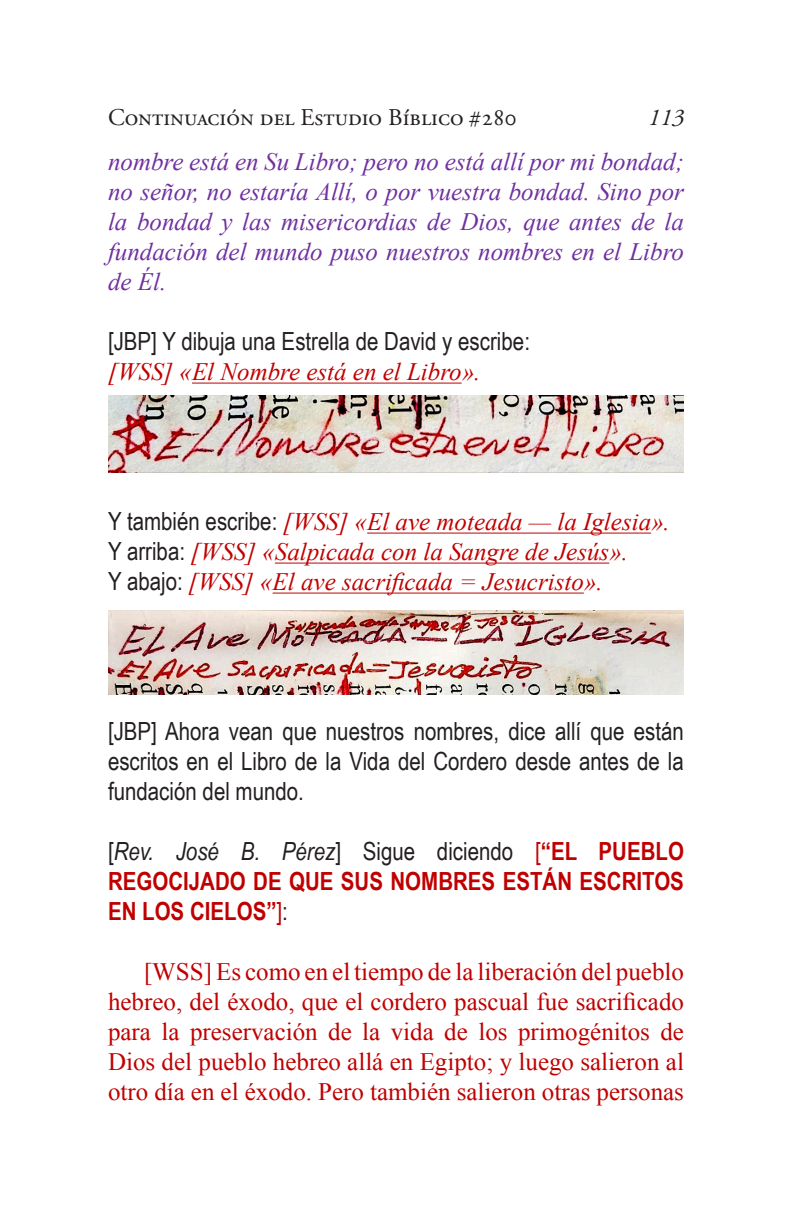
<style>
.page{position:relative;width:792px;height:1224px;background:#fff}
.page>*{position:absolute;margin:0;border:0;box-sizing:border-box;transform-origin:0 0}
.t1{font:25px/30px "Times New Roman";color:#c00000;text-align:justify}
.t2{font:italic 25px/30px "Times New Roman";color:#7030a0;text-align:justify}
.t3{font:italic 25px "Times New Roman";color:#c00000}
.t4{font:25px/30px "Arial Narrow";color:#231f20;text-align:justify}
.t5{font:700 25px/30px "Arial Narrow";color:#c00000;text-align:justify}
.t6{font:24px "Adobe Garamond Pro";color:#231f20}
.t7{font:italic 24px "Adobe Garamond Pro";color:#231f20}
.s1{font-family:"Arial Narrow";font-style:normal;color:#231f20}
.s2{font-weight:400;color:#231f20}
.s3{font-weight:400;font-style:italic;color:#231f20}
.s4{font-weight:400}
</style>
<div class="page">
<hr style="left:192px;top:383px;width:270px;height:1px;background:#c00000">
<hr style="left:367px;top:533px;width:284px;height:1px;background:#c00000">
<hr style="left:275px;top:563px;width:334px;height:1px;background:#c00000">
<hr style="left:273px;top:593px;width:311px;height:1px;background:#c00000">
<img style="left:108px;top:395px;width:576px;height:77px">
<img style="left:108px;top:610px;width:576px;height:85px">
<p class="t6" style="left:108px;top:103px;width:410px">Continuación del Estudio Bíblico #280</p>
<p class="t7" style="left:648px;top:103px;width:37px">113</p>
<p class="t2" style="left:108px;top:146px;width:578px">nombre está en Su Libro; pero no está allí por mi bondad; no señor, no estaría Allí, o por vuestra bondad. Sino por la bondad y las misericordias de Dios, que antes de la fundación del mundo puso nuestros nombres en el Libro de Él.</p>
<p class="t4" style="left:108px;top:326px;width:424px">[JBP] Y dibuja una Estrella de David y escribe:</p>
<p class="t3" style="left:108px;top:355px;width:374px">[WSS] «El Nombre está en el Libro».</p>
<p class="t3" style="left:108px;top:505px;width:563px"><span class="s1">Y también escribe:</span> [WSS] «El ave moteada — la Iglesia».</p>
<p class="t3" style="left:108px;top:535px;width:522px"><span class="s1">Y arriba:</span> [WSS] «Salpicada con la Sangre de Jesús».</p>
<p class="t3" style="left:108px;top:565px;width:496px"><span class="s1">Y abajo:</span> [WSS] «El ave sacrificada = Jesucristo».</p>
<p class="t4" style="left:108px;top:716px;width:578px">[JBP] Ahora vean que nuestros nombres, dice allí que están escritos en el Libro de la Vida del Cordero desde antes de la fundación del mundo.</p>
<p class="t5" style="left:108px;top:835px;width:578px"><span class="s2">[</span><span class="s3">Rev. José B. Pérez</span><span class="s2">] Sigue diciendo</span> <span class="s4">[</span>“EL PUEBLO REGOCIJADO DE QUE SUS NOMBRES ESTÁN ESCRITOS EN LOS CIELOS”<span class="s4">]</span><span class="s2">:</span></p>
<p class="t1" style="left:108px;top:957px;width:578px;text-indent:36px">[WSS] Es como en el tiempo de la liberación del pueblo hebreo, del éxodo, que el cordero pascual fue sacrificado para la preservación de la vida de los primogénitos de Dios del pueblo hebreo allá en Egipto; y luego salieron al otro día en el éxodo. Pero también salieron otras personas</p>
</div>
